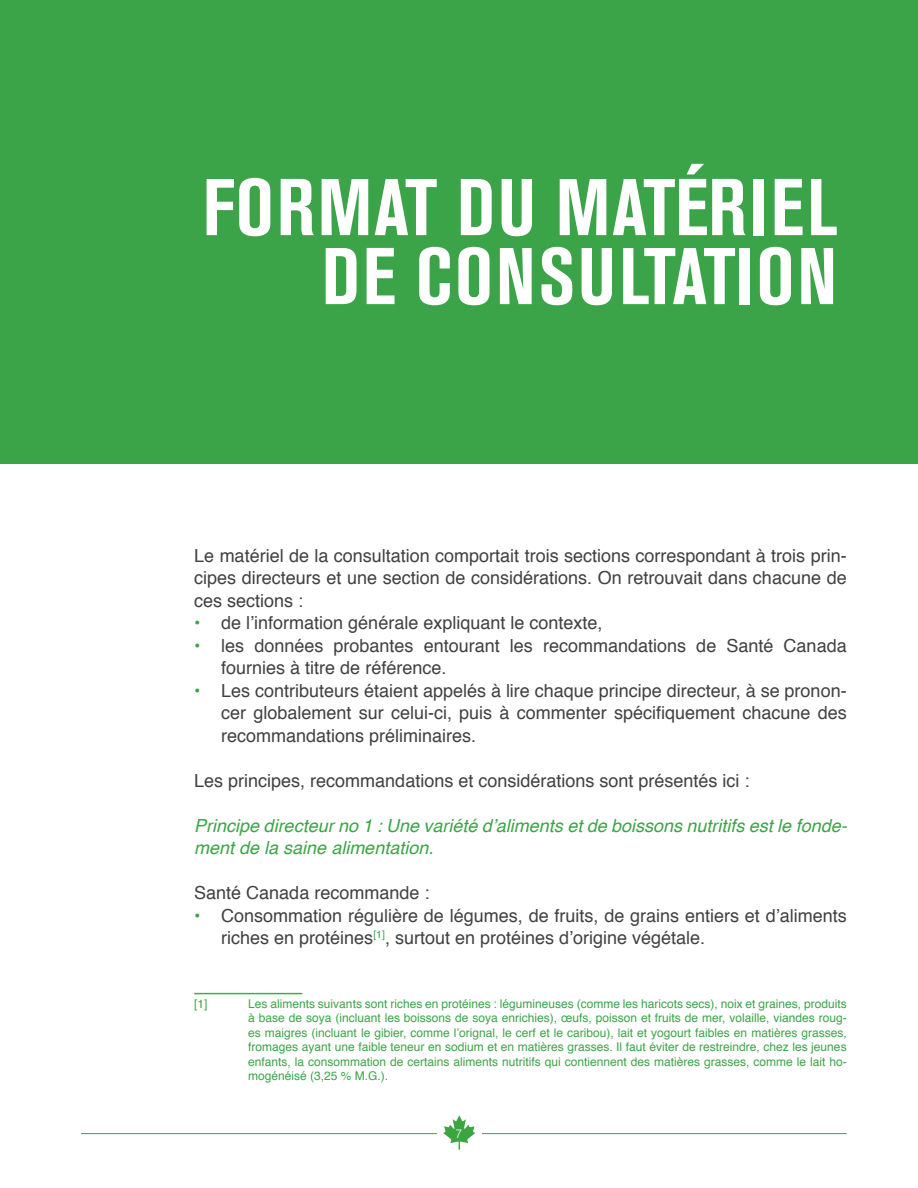
<style>
.page{position:relative;width:918px;height:1188px;background:#fff}
.page>*{position:absolute;margin:0;border:0;box-sizing:border-box;transform-origin:0 0}
.t1{font:700 condensed 79.5px/69px "Akzidenz Grotesk BE";letter-spacing:.035em;color:#fff;text-align:right}
.t2{font:18px/22.5px "Helvetica";color:#414042;text-align:justify}
.t3{font:italic 18px/22.5px "Helvetica";color:#3ca448}
.t4{font:12px/14.4px "Helvetica";color:#3ca448;text-align:justify}
.t5{font:300 12px "Helvetica";color:#fff}
.s1{color:#3ca448}
</style>
<div class="page">
<hr style="left:81px;top:1133px;width:766px;height:1px;background:#3ca448">
<div style="left:437px;top:1115px;width:45px;height:35px;background:#fff"></div>
<svg style="left:443px;top:1115px;width:32px;height:35px"></svg>
<div style="left:0;top:0;width:918px;height:463px;background:#3ca448"></div>
<hr style="left:194px;top:993px;width:108px;height:1px;background:#41ad49">
<h1 class="t1" style="left:203px;top:174px;width:636px">FORMAT DU MATÉRIEL<br>DE CONSULTATION</h1>
<p class="t2" style="left:194px;top:545px;width:654px">Le matériel de la consultation comportait trois sections correspondant à trois prin&shy;cipes directeurs et une section de considérations. On retrouvait dans chacune de ces sections :</p>
<p class="t2" style="left:194px;top:612px;width:410px"><span class="s1">•</span> de l’information générale expliquant le contexte,</p>
<p class="t2" style="left:221px;top:635px;width:627px;text-indent:-27px"><span class="s1">•</span> les données probantes entourant les recommandations de Santé Canada fournies à titre de référence.</p>
<p class="t2" style="left:221px;top:680px;width:627px;text-indent:-27px"><span class="s1">•</span> Les contributeurs étaient appelés à lire chaque principe directeur, à se pronon&shy;cer globalement sur celui-ci, puis à commenter spécifiquement chacune des recommandations préliminaires.</p>
<p class="t2" style="left:194px;top:770px;width:557px">Les principes, recommandations et considérations sont présentés ici :</p>
<p class="t3" style="left:194px;top:815px;width:654px">Principe directeur no 1 : Une variété d’aliments et de boissons nutritifs est le fonde&shy;ment de la saine alimentation.</p>
<p class="t2" style="left:194px;top:882px;width:237px">Santé Canada recommande :</p>
<p class="t2" style="left:221px;top:905px;width:627px;text-indent:-27px"><span class="s1">•</span> Consommation régulière de légumes, de fruits, de grains entiers et d’aliments riches en protéines<sup>[1]</sup>, surtout en protéines d’origine végétale.</p>
<p class="t4" style="left:194px;top:997px;width:15px">[1]</p>
<p class="t4" style="left:248px;top:997px;width:600px">Les aliments suivants sont riches en protéines : légumineuses (comme les haricots secs), noix et graines, produits à base de soya (incluant les boissons de soya enrichies), œufs, poisson et fruits de mer, volaille, viandes roug&shy;es maigres (incluant le gibier, comme l’orignal, le cerf et le caribou), lait et yogourt faibles en matières grasses, fromages ayant une faible teneur en sodium et en matières grasses. Il faut éviter de restreindre, chez les jeunes enfants, la consommation de certains aliments nutritifs qui contiennent des matières grasses, comme le lait ho&shy;mogénéisé (3,25 % M.G.).</p>
<p class="t5" style="left:456px;top:1124px;width:8px">7</p>
</div>
